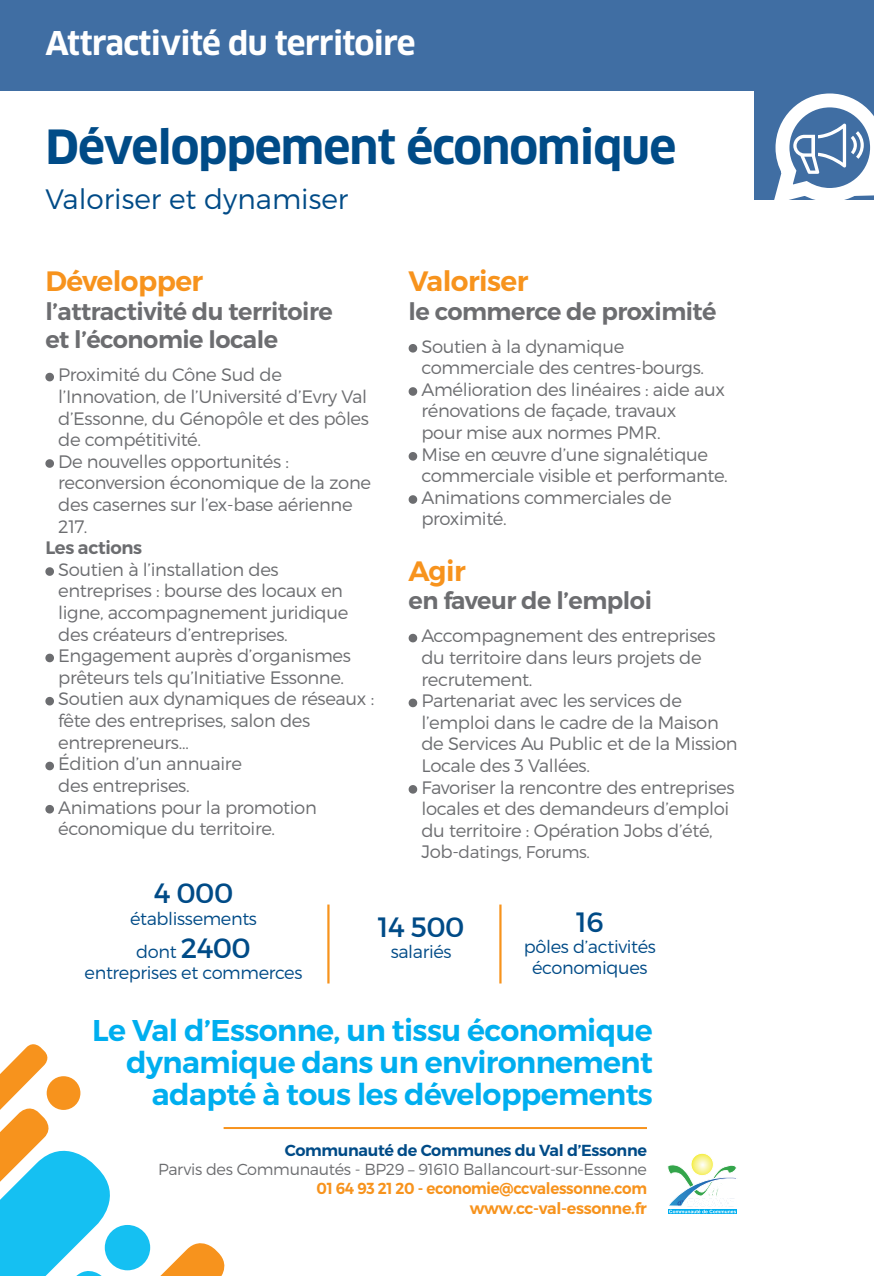
<style>
.page{position:relative;width:874px;height:1276px;background:#fff}
.page>*{position:absolute;margin:0;border:0;box-sizing:border-box;transform-origin:0 0}
.t1{font:700 46px "Clan Pro";letter-spacing:-.02em;color:#004b87}
.t2{font:700 32px "Clan Pro";letter-spacing:-.02em;color:#fff}
.t3{font:600 30px/32px "Montserrat";letter-spacing:-.02em;color:#00aeef;text-align:right}
.t4{font:600 28px "Montserrat";letter-spacing:-.02em;color:#f7931d}
.t5{font:300 28px "Montserrat";color:#004b87}
.t6{font:28px "Montserrat";letter-spacing:-.02em;color:#004b87}
.t7{font:600 24px/28.8px "Montserrat";letter-spacing:-.02em;color:#6c6d70}
.t8{font:300 18px/21.6px "Montserrat";letter-spacing:-.02em;color:#6c6d70}
.t9{font:600 18px "Montserrat";letter-spacing:-.02em;color:#6c6d70}
.t10{font:300 17.8px/21.4px "Montserrat";letter-spacing:-.02em;color:#004b87;text-align:center}
.t11{font:300 17px "Montserrat";letter-spacing:-.02em;color:#6c6d70}
.t12{font:300 16px "Montserrat";letter-spacing:-.02em;color:#6c6d70}
.t13{font:600 16px "Montserrat";letter-spacing:-.02em;color:#f7931d;scale:.94 1}
.t14{font:600 16px "Montserrat";letter-spacing:-.02em;color:#004b87}
.t15{font:600 16px "Montserrat";letter-spacing:-.02em;color:#f7931d}
.s1{font-size:18px}
.s2{font-weight:400;font-size:28px}
</style>
<div class="page">
<div style="left:0;top:0;width:873px;height:91px;background:#406ea3"></div>
<div style="left:754px;top:0;width:119px;height:200px;background:#406ea3"></div>
<svg style="left:774px;top:93px;width:99px;height:107px"></svg>
<svg style="left:45px;top:373px;width:9px;height:8px"></svg>
<svg style="left:45px;top:459px;width:9px;height:9px"></svg>
<svg style="left:45px;top:567px;width:9px;height:9px"></svg>
<svg style="left:45px;top:653px;width:9px;height:9px"></svg>
<svg style="left:45px;top:697px;width:9px;height:8px"></svg>
<svg style="left:45px;top:761px;width:9px;height:9px"></svg>
<svg style="left:45px;top:805px;width:9px;height:8px"></svg>
<svg style="left:408px;top:344px;width:9px;height:8px"></svg>
<svg style="left:408px;top:387px;width:9px;height:9px"></svg>
<svg style="left:408px;top:452px;width:9px;height:8px"></svg>
<svg style="left:408px;top:495px;width:9px;height:9px"></svg>
<svg style="left:408px;top:634px;width:9px;height:8px"></svg>
<svg style="left:408px;top:698px;width:9px;height:9px"></svg>
<svg style="left:408px;top:785px;width:9px;height:8px"></svg>
<svg style="left:690px;top:1153px;width:23px;height:22px"></svg>
<div style="left:690px;top:1153px;width:23px;height:22px;border:1px solid #fff;border-radius:50%"></div>
<svg style="left:667px;top:1163px;width:70px;height:50px"></svg>
<hr style="left:223px;top:1127px;width:423px;height:2px;background:#f7931d">
<svg style="left:0;top:1044px;width:225px;height:232px"></svg>
<div style="left:47px;top:1076px;width:33px;height:34px;background:#f7931d;border-radius:50%"></div>
<div style="left:105px;top:1225px;width:45px;height:45px;background:#15c0f2;border-radius:50%"></div>
<hr style="left:327px;top:904px;width:2px;height:79px;background:#f7931d">
<hr style="left:499px;top:904px;width:2px;height:79px;background:#f7931d">
<p class="t2" style="left:45px;top:25px;width:371px">Attractivité du territoire</p>
<p class="t1" style="left:45px;top:120px;width:632px">Développement économique</p>
<p class="t5" style="left:45px;top:182px;width:304px">Valoriser et dynamiser</p>
<p class="t4" style="left:45px;top:263px;width:159px">Développer</p>
<p class="t7" style="left:45px;top:297px;width:289px">l’attractivité du territoire et l’économie locale</p>
<p class="t8" style="left:58px;top:364px;width:312px">Proximité du Cône Sud de l’Innovation, de l’Université d’Evry Val d’Essonne, du Génopôle et des pôles de compétitivité.</p>
<p class="t8" style="left:58px;top:450px;width:314px">De nouvelles opportunités : reconversion économique de la zone des casernes sur l’ex-base aérienne<br>217.</p>
<p class="t9" style="left:45px;top:537px;width:98px">Les actions</p>
<p class="t8" style="left:58px;top:558px;width:291px">Soutien à l’installation des entreprises : bourse des locaux en ligne, accompagnement juridique des créateurs d’entreprises.</p>
<p class="t8" style="left:58px;top:645px;width:294px">Engagement auprès d’organismes prêteurs tels qu’Initiative Essonne.</p>
<p class="t8" style="left:58px;top:688px;width:317px">Soutien aux dynamiques de réseaux : fête des entreprises, salon des entrepreneurs…</p>
<p class="t8" style="left:58px;top:753px;width:185px">Édition d’un annuaire des entreprises.</p>
<p class="t8" style="left:58px;top:796px;width:260px">Animations pour la promotion économique du territoire.</p>
<p class="t4" style="left:408px;top:263px;width:121px">Valoriser</p>
<p class="t7" style="left:408px;top:297px;width:309px">le commerce de proximité</p>
<p class="t8" style="left:421px;top:335px;width:284px">Soutien à la dynamique commerciale des centres-bourgs.</p>
<p class="t8" style="left:421px;top:378px;width:305px">Amélioration des linéaires : aide aux rénovations de façade, travaux<br>pour mise aux normes PMR.</p>
<p class="t8" style="left:421px;top:443px;width:308px">Mise en œuvre d’une signalétique commerciale visible et performante.</p>
<p class="t8" style="left:421px;top:486px;width:251px">Animations commerciales de proximité.</p>
<p class="t4" style="left:408px;top:553px;width:59px">Agir</p>
<p class="t7" style="left:408px;top:587px;width:245px">en faveur de l’emploi</p>
<p class="t8" style="left:421px;top:625px;width:295px">Accompagnement des entreprises du territoire dans leurs projets de recrutement.</p>
<p class="t8" style="left:421px;top:690px;width:318px">Partenariat avec les services de l’emploi dans le cadre de la Maison de Services Au Public et de la Mission<br>Locale des 3 Vallées.</p>
<p class="t8" style="left:421px;top:776px;width:314px">Favoriser la rencontre des entreprises locales et des demandeurs d’emploi du territoire : Opération Jobs d’été,</p>
<p class="t11" style="left:421px;top:842px;width:170px"><span class="s1">Job-</span>datings, Forums.</p>
<p class="t6" style="left:154px;top:876px;width:81px">4 000</p>
<p class="t10" style="left:130px;top:907px;width:128px">établissements</p>
<p class="t10" style="left:85px;top:940px;width:219px">dont <span class="s2">2400<br></span>entreprises et commerces</p>
<p class="t6" style="left:377px;top:910px;width:88px">14 500</p>
<p class="t10" style="left:390px;top:941px;width:62px">salariés</p>
<p class="t6" style="left:576px;top:904px;width:29px">16</p>
<p class="t10" style="left:523px;top:935px;width:133px">pôles d’activités</p>
<p class="t10" style="left:532px;top:957px;width:117px">économiques</p>
<p class="t3" style="left:92px;top:1014px;width:561px">Le Val d’Essonne, un tissu économique dynamique dans un environnement adapté à tous les développements</p>
<p class="t14" style="left:285px;top:1140px;width:363px">Communauté de Communes du Val d’Essonne</p>
<p class="t12" style="left:158px;top:1159px;width:490px">Parvis des Communautés - BP29 – 91610 Ballancourt-sur-Essonne</p>
<p class="t13" style="left:316px;top:1178px;width:353px">01 64 93 21 20 - economie@ccvalessonne.com</p>
<p class="t15" style="left:469px;top:1198px;width:179px">www.cc-val-essonne.fr</p>
</div>
